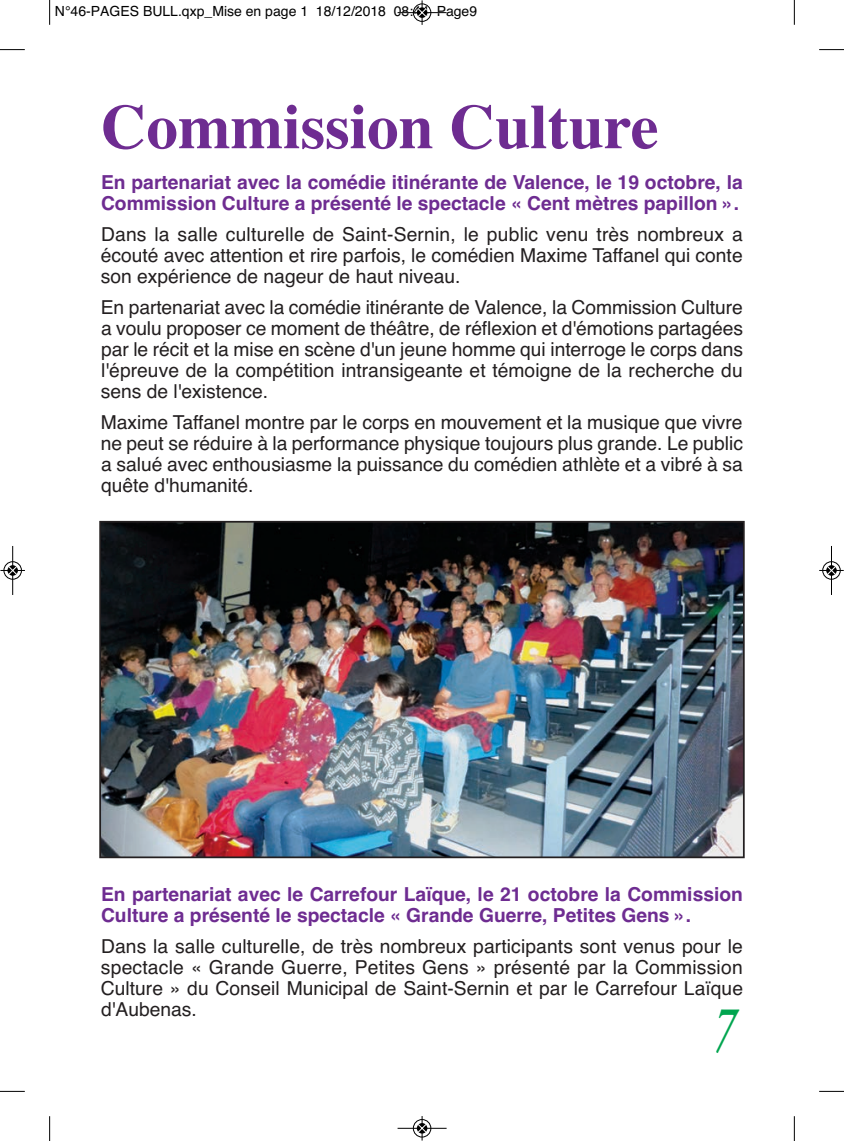
<style>
.page{position:relative;width:844px;height:1141px;background:#fff}
.page>*{position:absolute;margin:0;border:0;box-sizing:border-box;transform-origin:0 0}
.t1{font:700 63px "Times";color:#6e2c91}
.t2{font:italic 600 63px "Adobe Garamond";color:#00a54f;scale:.65 1}
.t3{font:19.25px/21px "Helvetica";color:#231f20;text-align:justify}
.t4{font:700 19.25px/21px "Helvetica";color:#6e2c91}
.t5{font:14px "Helvetica";color:#000}
</style>
<div class="page">
<img style="left:102px;top:524px;width:639px;height:331px">
<div style="left:99px;top:521px;width:645px;height:337px;border:2px solid #231f20"></div>
<svg style="left:49px;top:0;width:1px;height:25px"></svg>
<svg style="left:0;top:49px;width:25px;height:1px"></svg>
<svg style="left:793px;top:0;width:1px;height:25px"></svg>
<svg style="left:819px;top:49px;width:24px;height:1px"></svg>
<svg style="left:49px;top:1116px;width:1px;height:25px"></svg>
<svg style="left:0;top:1091px;width:25px;height:1px"></svg>
<svg style="left:793px;top:1116px;width:1px;height:25px"></svg>
<svg style="left:819px;top:1091px;width:24px;height:1px"></svg>
<div style="left:412px;top:3px;width:19px;height:19px;border:1px solid #fff;border-radius:50%"></div>
<hr style="left:397px;top:12px;width:49px;height:1px;background:#000">
<div style="left:413px;top:4px;width:18px;height:18px;border:1px solid #000;border-radius:50%"></div>
<svg style="left:417px;top:0;width:9px;height:25px"></svg>
<div style="left:412px;top:1119px;width:19px;height:19px;border:1px solid #fff;border-radius:50%"></div>
<hr style="left:397px;top:1128px;width:49px;height:1px;background:#000">
<div style="left:413px;top:1119px;width:18px;height:18px;border:1px solid #000;border-radius:50%"></div>
<svg style="left:417px;top:1116px;width:9px;height:25px"></svg>
<div style="left:3px;top:561px;width:19px;height:19px;border:1px solid #fff;border-radius:50%"></div>
<hr style="left:12px;top:546px;width:1px;height:49px;background:#000">
<div style="left:4px;top:561px;width:18px;height:18px;border:1px solid #000;border-radius:50%"></div>
<svg style="left:0;top:566px;width:25px;height:9px"></svg>
<div style="left:821px;top:561px;width:19px;height:19px;border:1px solid #fff;border-radius:50%"></div>
<hr style="left:831px;top:546px;width:1px;height:49px;background:#000">
<div style="left:822px;top:561px;width:18px;height:18px;border:1px solid #000;border-radius:50%"></div>
<svg style="left:819px;top:566px;width:24px;height:9px"></svg>
<p class="t5" style="left:55px;top:3px;width:423px">n°46-paGes bull.qxp_mise en page 1 18/12/2018 08:44 page9</p>
<h1 class="t1" style="left:101px;top:90px;width:559px">Commission Culture</h1>
<p class="t4" style="left:101px;top:172px;width:643px">En partenariat avec la comédie itinérante de Valence, le 19 octobre, la commission culture a présenté le spectacle « cent mètres papillon ».</p>
<p class="t3" style="left:101px;top:224px;width:643px">Dans la salle culturelle de saint-sernin, le public venu très nombreux a écouté avec attention et rire parfois, le comédien maxime Taffanel qui conte son expérience de nageur de haut niveau.</p>
<p class="t3" style="left:101px;top:297px;width:643px">en partenariat avec la comédie itinérante de valence, la commission culture a voulu proposer ce moment de théâtre, de réflexion et d'émotions partagées par le récit et la mise en scène d'un jeune homme qui interroge le corps dans l'épreuve de la compétition intransigeante et témoigne de la recherche du sens de l'existence.</p>
<p class="t3" style="left:101px;top:412px;width:643px">maxime Taffanel montre par le corps en mouvement et la musique que vivre ne peut se réduire à la performance physique toujours plus grande. le public a salué avec enthousiasme la puissance du comédien athlète et a vibré à sa quête d'humanité.</p>
<p class="t4" style="left:101px;top:884px;width:643px">En partenariat avec le carrefour Laïque, le 21 octobre la commission culture a présenté le spectacle « Grande Guerre, Petites Gens ».</p>
<p class="t3" style="left:101px;top:936px;width:643px">Dans la salle culturelle, de très nombreux participants sont venus pour le spectacle « Grande Guerre, petites Gens » présenté par la commission culture » du conseil municipal de saint-sernin et par le carrefour laïque d'aubenas.</p>
<h1 class="t2" style="left:713px;top:1004px;width:34px">7</h1>
</div>
